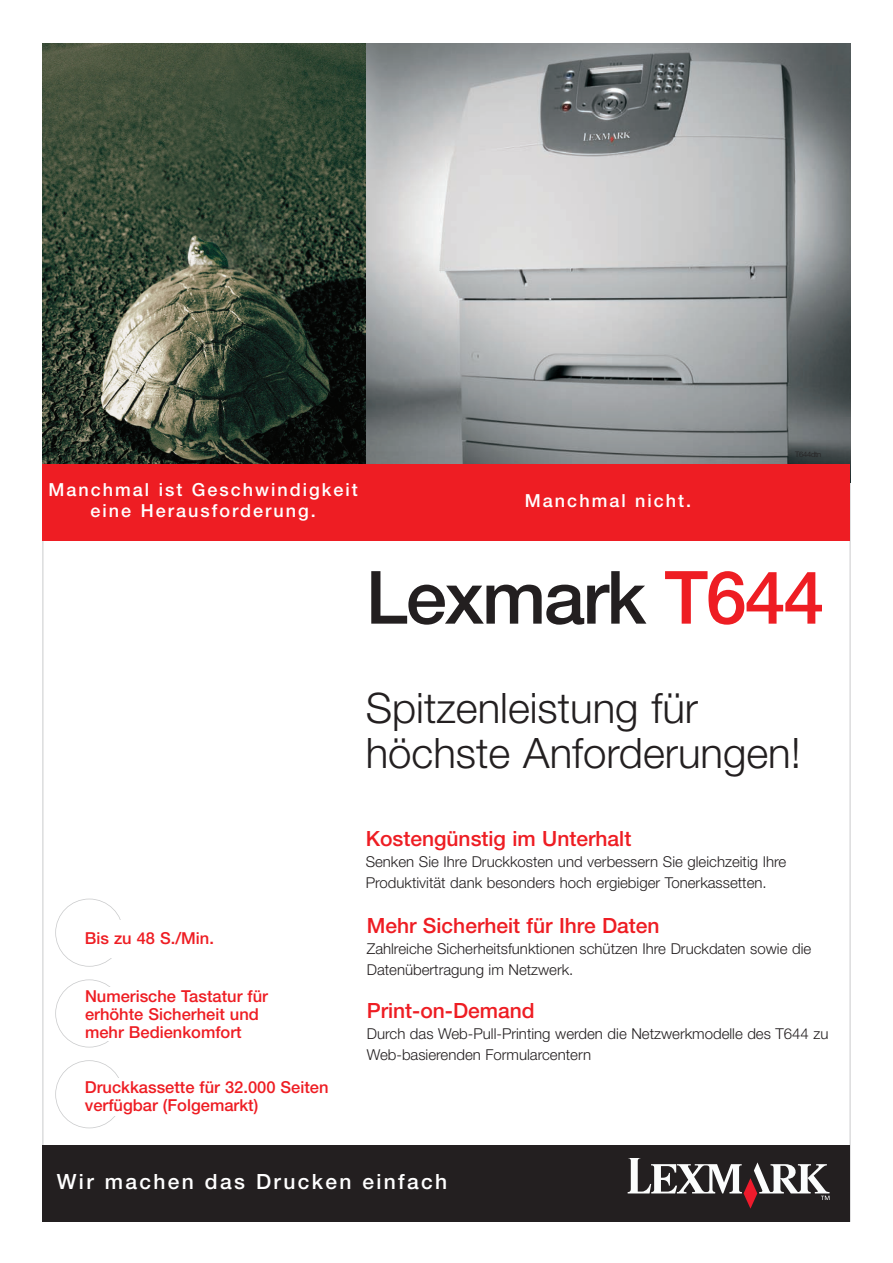
<style>
.page{position:relative;width:893px;height:1263px;background:#fff}
.page>*{position:absolute;margin:0;border:0;box-sizing:border-box;transform-origin:0 0}
.t1{font:500 73.5px "Helvetica Neue";letter-spacing:-.03em;color:#231f20}
.t2{font:300 42px/45px "Helvetica Neue";color:#231f20}
.t3{font:500 21px "Helvetica Neue";color:#ee1d23}
.t4{font:500 21px "Helvetica Neue";letter-spacing:.11em;color:#fff}
.t5{font:500 18px/21px "Helvetica Neue";letter-spacing:.11em;color:#fff;text-align:center}
.t6{font:500 16.5px/18px "Helvetica Neue";color:#ee1d23}
.t7{font:300 15px/21px "Helvetica Neue";color:#231f20}
.t8{font:300 7.5px "Helvetica Neue";letter-spacing:-.03em;color:#231f20}
.s1{color:#ee1d23}
</style>
<div class="page">
<img style="left:366px;top:44px;width:484px;height:420px">
<img style="left:43px;top:44px;width:323px;height:420px">
<div style="left:55px;top:899px;width:68px;height:68px;border:2px solid #cacbcc;border-radius:50%"></div>
<div style="left:55px;top:979px;width:68px;height:68px;border:2px solid #cacbcc;border-radius:50%"></div>
<div style="left:55px;top:1060px;width:68px;height:68px;border:2px solid #cacbcc;border-radius:50%"></div>
<div style="left:85px;top:920px;width:200px;height:37px;background:#fff"></div>
<div style="left:85px;top:987px;width:214px;height:53px;background:#fff"></div>
<div style="left:85px;top:1078px;width:247px;height:37px;background:#fff"></div>
<div style="left:43px;top:1145px;width:807px;height:77px;background:#231f20"></div>
<svg style="left:628px;top:1158px;width:201px;height:50px"></svg>
<div style="left:43px;top:464px;width:807px;height:76px;background:#ee1d23"></div>
<p class="t5" style="left:49px;top:481px;width:311px">Manchmal ist Geschwindigkeit eine Herausforderung.</p>
<p class="t5" style="left:525px;top:492px;width:168px">Manchmal nicht.</p>
<p class="t8" style="left:795px;top:452px;width:27px">T644dtn</p>
<h1 class="t1" style="left:366px;top:571px;width:460px">Lexmark <span class="s1">T644</span></h1>
<h2 class="t2" style="left:366px;top:690px;width:437px">Spitzenleistung für höchste Anforderungen!</h2>
<p class="t6" style="left:85px;top:931px;width:131px">Bis zu 48 S./Min.</p>
<p class="t6" style="left:85px;top:988px;width:184px">Numerische Tastatur für erhöhte Sicherheit und mehr Bedienkomfort</p>
<p class="t6" style="left:85px;top:1080px;width:245px">Druckkassette für 32.000 Seiten verfügbar (Folgemarkt)</p>
<h3 class="t3" style="left:366px;top:830px;width:267px">Kostengünstig im Unterhalt</h3>
<p class="t7" style="left:366px;top:852px;width:422px">Senken Sie Ihre Druckkosten und verbessern Sie gleichzeitig Ihre<br>Produktivität dank besonders hoch ergiebiger Tonerkassetten.</p>
<h3 class="t3" style="left:367px;top:918px;width:294px">Mehr Sicherheit für Ihre Daten</h3>
<p class="t7" style="left:367px;top:940px;width:446px">Zahlreiche Sicherheitsfunktionen schützen Ihre Druckdaten sowie die<br>Datenübertragung im Netzwerk.</p>
<h3 class="t3" style="left:367px;top:1003px;width:169px">Print-on-Demand</h3>
<p class="t7" style="left:367px;top:1025px;width:463px">Durch das Web-Pull-Printing werden die Netzwerkmodelle des T644 zu<br>Web-basierenden Formularcentern</p>
<h3 class="t4" style="left:57px;top:1174px;width:392px">Wir machen das Drucken einfach</h3>
</div>
